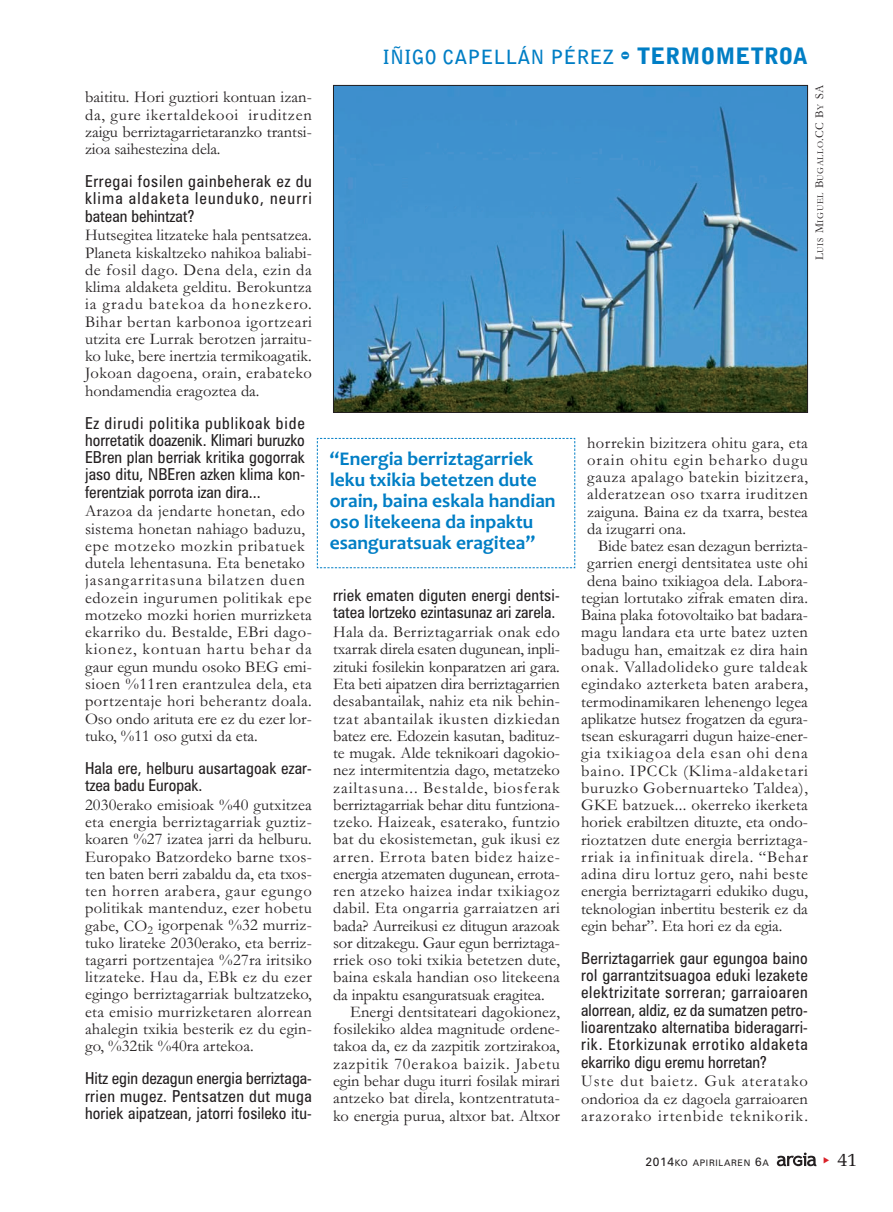
<style>
.page{position:relative;width:893px;height:1212px;background:#fff}
.page>*{position:absolute;margin:0;border:0;box-sizing:border-box;transform-origin:0 0}
.t1{font:700 19.5px/21px "Candara";color:#007ec5}
.t2{font:700 19.5px "Bell Gothic Std";color:#007ec5}
.t3{font:19.5px "Memoir";color:#231f20}
.t4{font:16.5px/17.2px "Garamond";letter-spacing:.01em;color:#231f20;text-align:justify}
.t5{font:condensed 16.5px/17.2px "Zurich BT";letter-spacing:.005em;color:#231f20;text-align:justify}
.t6{font:16.5px "Garamond";letter-spacing:-.01em;color:#231f20}
.t7{font:16.5px "Garamond";letter-spacing:.055em;color:#231f20}
.t8{font:16.5px "Garamond";letter-spacing:.04em;color:#231f20}
.t9{font:16.5px "Garamond";letter-spacing:.03em;color:#231f20}
.t10{font:16.5px "Garamond";letter-spacing:.05em;color:#231f20}
.t11{font:16.5px "Garamond";letter-spacing:.035em;color:#231f20}
.t12{font:16.5px "Garamond";letter-spacing:.06em;color:#231f20}
.t13{font:9px "Garamond";letter-spacing:.06em;color:#231f20}
.t14{font:9px "Zurich BT";letter-spacing:.075em;color:#231f20}
.s1{font-family:"Bodiac";font-weight:400;font-size:22.5px}
.s2{font-weight:900;font-size:22.5px}
.s3{font-size:12px}
</style>
<div class="page">
<svg style="left:777px;top:1152px;width:39px;height:14px"></svg>
<img style="left:335px;top:87px;width:471px;height:324px">
<div style="left:333px;top:85px;width:475px;height:328px;border:1px solid #231f20"></div>
<svg style="left:317px;top:438px;width:258px;height:130px"></svg>
<p class="t4" style="left:85px;top:90px;width:228px">baititu. Hori guztiori kontuan izan&shy;da, gure ikertaldekooi iruditzen zaigu berriztagarrietaranzko trantsi&shy;zioa saihestezina dela.</p>
<p class="t5" style="left:85px;top:174px;width:228px">Erregai fosilen gainbeherak ez du klima aldaketa leunduko, neurri batean behintzat?</p>
<p class="t4" style="left:85px;top:228px;width:228px">Hutsegitea litzateke hala pentsatzea.<br>Planeta kiskaltzeko nahikoa baliabi&shy;de fosil dago. Dena dela, ezin da klima aldaketa gelditu. Berokuntza ia gradu batekoa da honezkero.<br>Bihar bertan karbonoa igortzeari utzita ere Lurrak berotzen jarraitu&shy;ko luke, bere inertzia termikoagatik.<br>Jokoan dagoena, orain, erabateko hondamendia eragoztea da.</p>
<p class="t5" style="left:85px;top:416px;width:221px">Ez dirudi politika publikoak bide horretatik doazenik. Klimari buruzko EBren plan berriak kritika gogorrak jaso ditu, NBEren azken klima kon&shy;ferentziak porrota izan dira...</p>
<p class="t4" style="left:85px;top:504px;width:228px;text-align:left">Arazoa da jendarte honetan, edo sistema honetan nahiago baduzu, epe motzeko mozkin pribatuek dutela lehentasuna. Eta benetako jasangarritasuna bilatzen duen edozein ingurumen politikak epe motzeko mozki horien murrizketa ekarriko du. Bestalde, EBri dago&shy;kionez, kontuan hartu behar da gaur egun mundu osoko BEG emi&shy;sioen %11ren erantzulea dela, eta portzentaje hori beherantz doala.<br>Oso ondo arituta ere ez du ezer lor&shy;tuko, %11 oso gutxi da eta.</p>
<p class="t5" style="left:85px;top:761px;width:228px">Hala ere, helburu ausartagoak ezar&shy;tzea badu Europak.</p>
<p class="t4" style="left:85px;top:798px;width:228px">2030erako emisioak %40 gutxitzea eta energia berriztagarriak guztiz&shy;koaren %27 izatea jarri da helburu.<br>Europako Batzordeko barne txos&shy;ten baten berri zabaldu da, eta txos&shy;ten horren arabera, gaur egungo politikak mantenduz, ezer hobetu gabe, CO<sub>2</sub> igorpenak %32 murriz&shy;tuko lirateke 2030erako, eta berriz&shy;tagarri portzentajea %27ra iritsiko litzateke. Hau da, EBk ez du ezer egingo berriztagarriak bultzatzeko, eta emisio murrizketaren alorrean ahalegin txikia besterik ez du egin&shy;go, %32tik %40ra artekoa.</p>
<p class="t5" style="left:85px;top:1071px;width:228px">Hitz egin dezagun energia berriztaga&shy;rrien mugez. Pentsatzen dut muga horiek aipatzean, jatorri fosileko itu-</p>
<p class="t2" style="left:383px;top:46px;width:427px">IÑIGO CAPELLÁN PÉREZ <span class="s1">-</span> <span class="s2">TERMOMETROA</span></p>
<p class="t13" style="left:817px;top:260px;width:176px;rotate:-90deg"><span class="s3">L</span>UIS <span class="s3">M</span>IGUEL <span class="s3">B</span>UGALLO<span class="s3">.CC B</span>Y <span class="s3">SA</span></p>
<p class="t1" style="left:330px;top:451px;width:227px">“Energia berriztagarriek leku txikia betetzen dute orain, baina eskala handian oso litekeena da inpaktu esanguratsuak eragitea”</p>
<p class="t5" style="left:333px;top:588px;width:228px">rriek ematen diguten energi dentsi&shy;tatea lortzeko ezintasunaz ari zarela.</p>
<p class="t4" style="left:333px;top:625px;width:228px">Hala da. Berriztagarriak onak edo</p>
<p class="t6" style="left:333px;top:644px;width:228px">txarrak direla esaten dugunean, inpli-</p>
<p class="t6" style="left:333px;top:661px;width:228px">zituki fosilekin konparatzen ari gara.</p>
<p class="t6" style="left:333px;top:678px;width:228px">Eta beti aipatzen dira berriztagarrien</p>
<p class="t4" style="left:333px;top:694px;width:228px">desabantailak, nahiz eta nik behin-</p>
<p class="t8" style="left:333px;top:713px;width:228px">tzat abantailak ikusten dizkiedan</p>
<p class="t6" style="left:333px;top:730px;width:228px">batez ere. Edozein kasutan, badituz-</p>
<p class="t4" style="left:333px;top:746px;width:228px">te mugak. Alde teknikoari dagokio-</p>
<p class="t4" style="left:333px;top:763px;width:228px">nez intermitentzia dago, metatzeko</p>
<p class="t12" style="left:333px;top:782px;width:228px">zailtasuna... Bestalde, biosferak</p>
<p class="t6" style="left:333px;top:799px;width:228px">berriztagarriak behar ditu funtziona-</p>
<p class="t4" style="left:333px;top:815px;width:228px">tzeko. Haizeak, esaterako, funtzio</p>
<p class="t4" style="left:333px;top:832px;width:228px">bat du ekosistemetan, guk ikusi ez</p>
<p class="t10" style="left:333px;top:851px;width:228px">arren. Errota baten bidez haize-</p>
<p class="t6" style="left:333px;top:868px;width:228px">energia atzematen dugunean, errota-</p>
<p class="t11" style="left:333px;top:885px;width:228px">ren atzeko haizea indar txikiagoz</p>
<p class="t4" style="left:333px;top:901px;width:228px">dabil. Eta ongarria garraiatzen ari</p>
<p class="t6" style="left:333px;top:920px;width:228px">bada? Aurreikusi ez ditugun arazoak</p>
<p class="t6" style="left:333px;top:937px;width:228px">sor ditzakegu. Gaur egun berriztaga-</p>
<p class="t4" style="left:333px;top:953px;width:228px">rriek oso toki txikia betetzen dute,</p>
<p class="t4" style="left:333px;top:970px;width:228px">baina eskala handian oso litekeena</p>
<p class="t6" style="left:333px;top:989px;width:213px">da inpaktu esanguratsuak eragitea.</p>
<p class="t4" style="left:350px;top:1005px;width:211px">Energi dentsitateari dagokionez,</p>
<p class="t4" style="left:333px;top:1022px;width:228px">fosilekiko aldea magnitude ordene-</p>
<p class="t4" style="left:333px;top:1039px;width:228px">takoa da, ez da zazpitik zortzirakoa,</p>
<p class="t7" style="left:333px;top:1058px;width:228px">zazpitik 70erakoa baizik. Jabetu</p>
<p class="t4" style="left:333px;top:1074px;width:228px">egin behar dugu iturri fosilak mirari</p>
<p class="t4" style="left:333px;top:1091px;width:228px">antzeko bat direla, kontzentratuta-</p>
<p class="t4" style="left:333px;top:1108px;width:228px">ko energia purua, altxor bat. Altxor</p>
<p class="t4" style="left:587px;top:436px;width:222px">horrekin bizitzera ohitu gara, eta orain ohitu egin beharko dugu gauza apalago batekin bizitzera, alderatzean oso txarra iruditzen zaiguna. Baina ez da txarra, bestea da izugarri ona.</p>
<p class="t4" style="left:598px;top:539px;width:211px">Bide batez esan dezagun berrizta-</p>
<p class="t4" style="left:587px;top:556px;width:222px">garrien energi dentsitatea uste ohi</p>
<p class="t4" style="left:587px;top:574px;width:222px">dena baino txikiagoa dela. Labora-</p>
<p class="t4" style="left:581px;top:591px;width:228px">tegian lortutako zifrak ematen dira.</p>
<p class="t4" style="left:581px;top:608px;width:228px">Baina plaka fotovoltaiko bat badara-</p>
<p class="t4" style="left:581px;top:625px;width:228px">magu landara eta urte batez uzten</p>
<p class="t4" style="left:581px;top:643px;width:228px">badugu han, emaitzak ez dira hain</p>
<p class="t8" style="left:581px;top:661px;width:228px">onak. Valladolideko gure taldeak</p>
<p class="t9" style="left:581px;top:678px;width:228px">egindako azterketa baten arabera,</p>
<p class="t4" style="left:581px;top:694px;width:228px">termodinamikaren lehenengo legea</p>
<p class="t4" style="left:581px;top:712px;width:228px">aplikatze hutsez frogatzen da egura-</p>
<p class="t4" style="left:581px;top:729px;width:228px">tsean eskuragarri dugun haize-ener-</p>
<p class="t7" style="left:581px;top:747px;width:228px">gia txikiagoa dela esan ohi dena</p>
<p class="t7" style="left:581px;top:765px;width:228px">baino. IPCCk (Klima-aldaketari</p>
<p class="t11" style="left:581px;top:782px;width:228px">buruzko Gobernuarteko Taldea),</p>
<p class="t4" style="left:581px;top:798px;width:228px">GKE batzuek... okerreko ikerketa</p>
<p class="t4" style="left:581px;top:815px;width:228px">horiek erabiltzen dituzte, eta ondo-</p>
<p class="t4" style="left:581px;top:833px;width:228px">rioztatzen dute energia berriztaga-</p>
<p class="t10" style="left:581px;top:851px;width:228px">rriak ia infinituak direla. “Behar</p>
<p class="t9" style="left:581px;top:868px;width:228px">adina diru lortuz gero, nahi beste</p>
<p class="t4" style="left:581px;top:884px;width:228px">energia berriztagarri edukiko dugu,</p>
<p class="t4" style="left:581px;top:902px;width:228px">teknologian inbertitu besterik ez da</p>
<p class="t4" style="left:581px;top:919px;width:203px">egin behar”. Eta hori ez da egia.</p>
<p class="t5" style="left:581px;top:951px;width:228px">Berriztagarriek gaur egungoa baino rol garrantzitsuagoa eduki lezakete elektrizitate sorreran; garraioaren alorrean, aldiz, ez da sumatzen petro&shy;lioarentzako alternatiba bideragarri&shy;rik. Etorkizunak errotiko aldaketa ekarriko digu eremu horretan?</p>
<p class="t4" style="left:581px;top:1074px;width:228px">Uste dut baietz. Guk ateratako ondorioa da ez dagoela garraioaren arazorako irtenbide teknikorik.</p>
<p class="t14" style="left:646px;top:1160px;width:125px"><span class="s3">2014</span>KO APIRILAREN <span class="s3">6</span>A</p>
<p class="t3" style="left:837px;top:1147px;width:22px">41</p>
</div>
